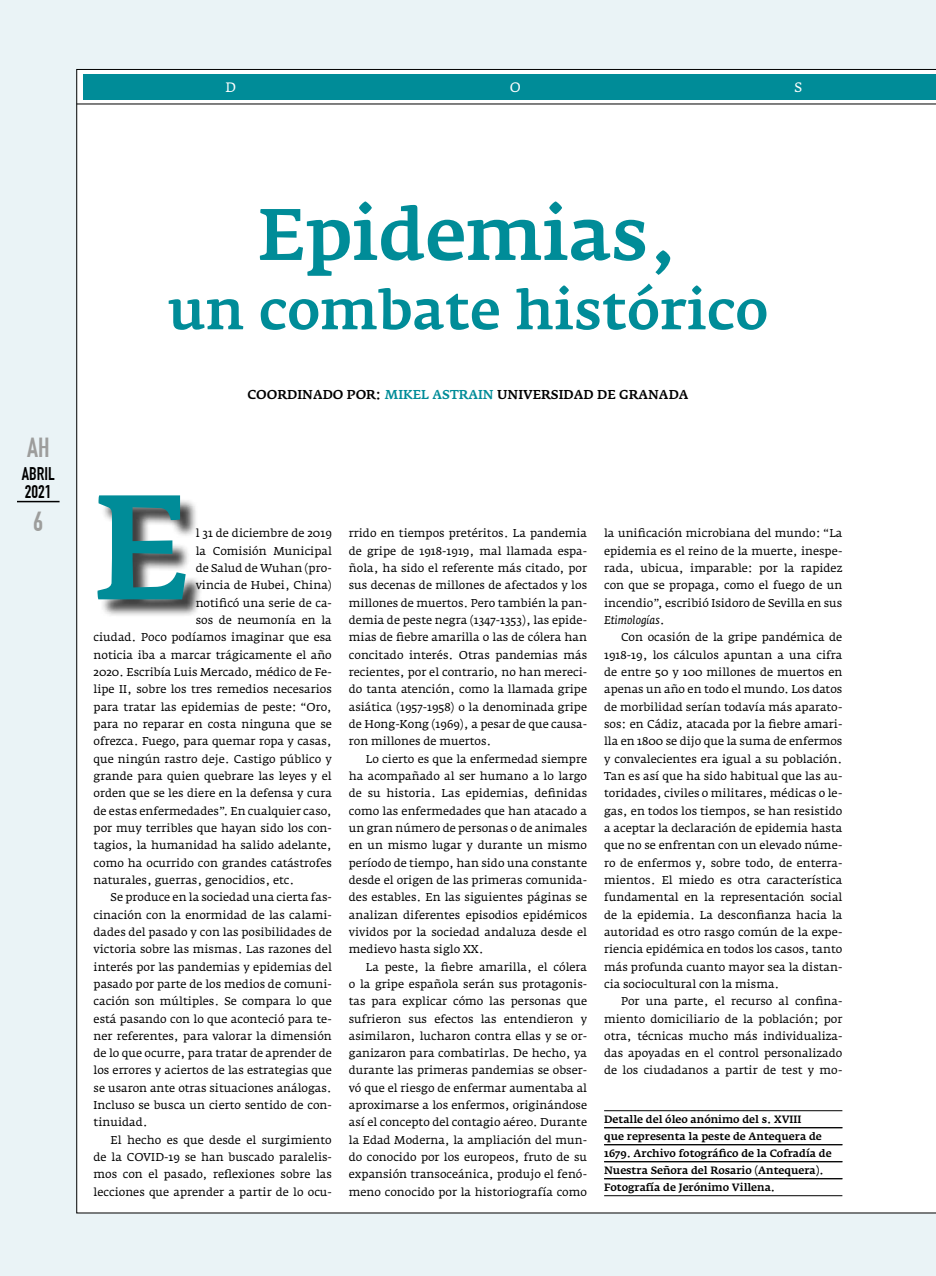
<style>
.page{position:relative;width:936px;height:1276px;background:#fff}
.page>*{position:absolute;margin:0;border:0;box-sizing:border-box;transform-origin:0 0}
.t1{font:500 147px "Fedra Serif A Pro";color:#008c98}
.t2{font:500 72px "Fedra Serif A Pro";letter-spacing:-.005em;color:#008c98}
.t3{font:500 54px "Fedra Serif A Pro";color:#008c98}
.t4{font:27px "DIN Engschrift Std";color:#9d9d9c}
.t5{font:18px/18px "DIN Engschrift Std";color:#000}
.t6{font:13.5px "Fedra Serif A Pro";color:#fff}
.t7{font:500 12.75px "Fedra Serif A Pro";color:#000}
.t8{font:11.25px/17.4px "Fedra Serif A Pro";color:#000;text-align:justify}
.t9{font:500 10.5px/17px "Fedra Serif A Pro";letter-spacing:-.005em;color:#000}
.s1{color:#008c98}
.s2{font-style:italic}
</style>
<div class="page">
<div style="left:0;top:0;width:935px;height:1276px;background:#eaf3f6"></div>
<hr style="left:935px;top:0;width:1px;height:1276px;background:#eaf3f6">
<div style="left:77px;top:69px;width:858px;height:1144px;background:#fff"></div>
<div style="left:83px;top:74px;width:852px;height:25px;background:#008c98"></div>
<hr style="left:77px;top:104px;width:858px;height:1px;background:#000">
<div style="left:100px;top:498px;width:104px;height:120px;background:#000;opacity:.75"></div>
<hr style="left:604px;top:1110px;width:238px;height:1px;background:#000">
<hr style="left:604px;top:1127px;width:238px;height:1px;background:#000">
<hr style="left:604px;top:1144px;width:238px;height:1px;background:#000">
<hr style="left:604px;top:1161px;width:238px;height:1px;background:#000">
<hr style="left:604px;top:1178px;width:238px;height:1px;background:#000">
<hr style="left:604px;top:1195px;width:238px;height:1px;background:#000">
<hr style="left:17px;top:501px;width:43px;height:1px;background:#000">
<p class="t6" style="left:225px;top:79px;width:12px">D</p>
<p class="t6" style="left:509px;top:79px;width:13px">O</p>
<p class="t6" style="left:794px;top:79px;width:9px">S</p>
<h3 class="t4" style="left:27px;top:432px;width:24px">AH</h3>
<h3 class="t5" style="left:22px;top:465px;width:34px">ABRIL<br>2021</h3>
<h3 class="t4" style="left:33px;top:505px;width:12px">6</h3>
<h2 class="t2" style="left:258px;top:190px;width:421px">Epidemias,</h2>
<h3 class="t3" style="left:167px;top:277px;width:602px">un combate histórico</h3>
<p class="t7" style="left:247px;top:386px;width:442px">COORDINADO POR: <span class="s1">MIKEL ASTRAIN</span> UNIVERSIDAD DE GRANADA</p>
<h1 class="t1" style="left:94px;top:456px;width:99px">E</h1>
<p class="t8" style="left:196px;top:524px;width:138px">l 31 de diciembre de 2019</p>
<p class="t8" style="left:196px;top:542px;width:138px">la Comisión Municipal</p>
<p class="t8" style="left:196px;top:559px;width:138px">de Salud de Wuhan (pro-</p>
<p class="t8" style="left:196px;top:576px;width:138px">vincia de Hubei, China)</p>
<p class="t8" style="left:196px;top:594px;width:138px">notificó una serie de ca-</p>
<p class="t8" style="left:196px;top:611px;width:138px">sos de neumonía en la</p>
<p class="t8" style="left:94px;top:628px;width:240px">ciudad. Poco podíamos imaginar que esa</p>
<p class="t8" style="left:94px;top:646px;width:240px">noticia iba a marcar trágicamente el año</p>
<p class="t8" style="left:94px;top:663px;width:240px">2020. Escribía Luis Mercado, médico de Fe-</p>
<p class="t8" style="left:94px;top:680px;width:240px">lipe II, sobre los tres remedios necesarios</p>
<p class="t8" style="left:94px;top:698px;width:240px">para tratar las epidemias de peste: “Oro,</p>
<p class="t8" style="left:94px;top:715px;width:240px">para no reparar en costa ninguna que se</p>
<p class="t8" style="left:94px;top:732px;width:240px">ofrezca. Fuego, para quemar ropa y casas,</p>
<p class="t8" style="left:94px;top:750px;width:240px">que ningún rastro deje. Castigo público y</p>
<p class="t8" style="left:94px;top:767px;width:240px">grande para quien quebrare las leyes y el</p>
<p class="t8" style="left:94px;top:784px;width:240px">orden que se les diere en la defensa y cura</p>
<p class="t8" style="left:94px;top:802px;width:240px">de estas enfermedades”. En cualquier caso,</p>
<p class="t8" style="left:94px;top:819px;width:240px">por muy terribles que hayan sido los con-</p>
<p class="t8" style="left:94px;top:836px;width:240px">tagios, la humanidad ha salido adelante,</p>
<p class="t8" style="left:94px;top:854px;width:240px">como ha ocurrido con grandes catástrofes</p>
<p class="t8" style="left:94px;top:871px;width:202px">naturales, guerras, genocidios, etc.</p>
<p class="t8" style="left:111px;top:888px;width:223px">Se produce en la sociedad una cierta fas-</p>
<p class="t8" style="left:94px;top:906px;width:240px">cinación con la enormidad de las calami-</p>
<p class="t8" style="left:94px;top:923px;width:240px">dades del pasado y con las posibilidades de</p>
<p class="t8" style="left:94px;top:940px;width:240px">victoria sobre las mismas. Las razones del</p>
<p class="t8" style="left:94px;top:958px;width:240px">interés por las pandemias y epidemias del</p>
<p class="t8" style="left:94px;top:975px;width:240px">pasado por parte de los medios de comuni-</p>
<p class="t8" style="left:94px;top:992px;width:240px">cación son múltiples. Se compara lo que</p>
<p class="t8" style="left:94px;top:1010px;width:240px">está pasando con lo que aconteció para te-</p>
<p class="t8" style="left:94px;top:1027px;width:240px">ner referentes, para valorar la dimensión</p>
<p class="t8" style="left:94px;top:1044px;width:240px">de lo que ocurre, para tratar de aprender de</p>
<p class="t8" style="left:94px;top:1062px;width:240px">los errores y aciertos de las estrategias que</p>
<p class="t8" style="left:94px;top:1079px;width:240px">se usaron ante otras situaciones análogas.</p>
<p class="t8" style="left:94px;top:1096px;width:240px">Incluso se busca un cierto sentido de con-</p>
<p class="t8" style="left:94px;top:1113px;width:56px">tinuidad.</p>
<p class="t8" style="left:111px;top:1131px;width:223px">El hecho es que desde el surgimiento</p>
<p class="t8" style="left:94px;top:1148px;width:240px">de la COVID-19 se han buscado paralelis-</p>
<p class="t8" style="left:94px;top:1165px;width:240px">mos con el pasado, reflexiones sobre las</p>
<p class="t8" style="left:94px;top:1183px;width:240px">lecciones que aprender a partir de lo ocu-</p>
<p class="t8" style="left:349px;top:525px;width:240px">rrido en tiempos pretéritos. La pandemia de gripe de 1918-1919, mal llamada espa&shy;ñola, ha sido el referente más citado, por sus decenas de millones de afectados y los millones de muertos. Pero también la pan&shy;demia de peste negra (1347-1353), las epide&shy;mias de fiebre amarilla o las de cólera han concitado interés. Otras pandemias más recientes, por el contrario, no han mereci&shy;do tanta atención, como la llamada gripe asiática (1957-1958) o la denominada gripe de Hong-Kong (1969), a pesar de que causa&shy;ron millones de muertos.</p>
<p class="t8" style="left:349px;top:750px;width:240px;text-indent:17px">Lo cierto es que la enfermedad siempre ha acompañado al ser humano a lo largo de su historia. Las epidemias, definidas como las enfermedades que han atacado a un gran número de personas o de animales en un mismo lugar y durante un mismo período de tiempo, han sido una constante desde el origen de las primeras comunida&shy;des estables. En las siguientes páginas se analizan diferentes episodios epidémicos vividos por la sociedad andaluza desde el medievo hasta siglo XX.</p>
<p class="t8" style="left:349px;top:958px;width:240px;text-indent:17px">La peste, la fiebre amarilla, el cólera o la gripe española serán sus protagonis&shy;tas para explicar cómo las personas que sufrieron sus efectos las entendieron y asimilaron, lucharon contra ellas y se or&shy;ganizaron para combatirlas. De hecho, ya durante las primeras pandemias se obser&shy;vó que el riesgo de enfermar aumentaba al aproximarse a los enfermos, originándose así el concepto del contagio aéreo. Durante la Edad Moderna, la ampliación del mun&shy;do conocido por los europeos, fruto de su expansión transoceánica, produjo el fenó&shy;meno conocido por la historiografía como</p>
<p class="t8" style="left:604px;top:524px;width:240px">la unificación microbiana del mundo: “La epidemia es el reino de la muerte, inespe&shy;rada, ubicua, imparable: por la rapidez con que se propaga, como el fuego de un incendio”, escribió Isidoro de Sevilla en sus <span class="s2">Etimologías</span>.</p>
<p class="t8" style="left:604px;top:628px;width:240px;text-indent:17px">Con ocasión de la gripe pandémica de 1918-19, los cálculos apuntan a una cifra de entre 50 y 100 millones de muertos en apenas un año en todo el mundo. Los datos de morbilidad serían todavía más aparato&shy;sos: en Cádiz, atacada por la fiebre amari&shy;lla en 1800 se dijo que la suma de enfermos y convalecientes era igual a su población.<br>Tan es así que ha sido habitual que las au&shy;toridades, civiles o militares, médicas o le&shy;gas, en todos los tiempos, se han resistido a aceptar la declaración de epidemia hasta que no se enfrentan con un elevado núme&shy;ro de enfermos y, sobre todo, de enterra&shy;mientos. El miedo es otra característica fundamental en la representación social de la epidemia. La desconfianza hacia la autoridad es otro rasgo común de la expe&shy;riencia epidémica en todos los casos, tanto más profunda cuanto mayor sea la distan&shy;cia sociocultural con la misma.</p>
<p class="t8" style="left:604px;top:992px;width:240px;text-indent:17px">Por una parte, el recurso al confina&shy;miento domiciliario de la población; por otra, técnicas mucho más individualiza&shy;das apoyadas en el control personalizado de los ciudadanos a partir de test y mo-</p>
<p class="t9" style="left:604px;top:1111px;width:229px">Detalle del óleo anónimo del s. XVIII<br>que representa la peste de Antequera de 1679. Archivo fotográfico de la Cofradía de Nuestra Señora del Rosario (Antequera).<br>Fotografía de Jerónimo Villena.</p>
</div>
